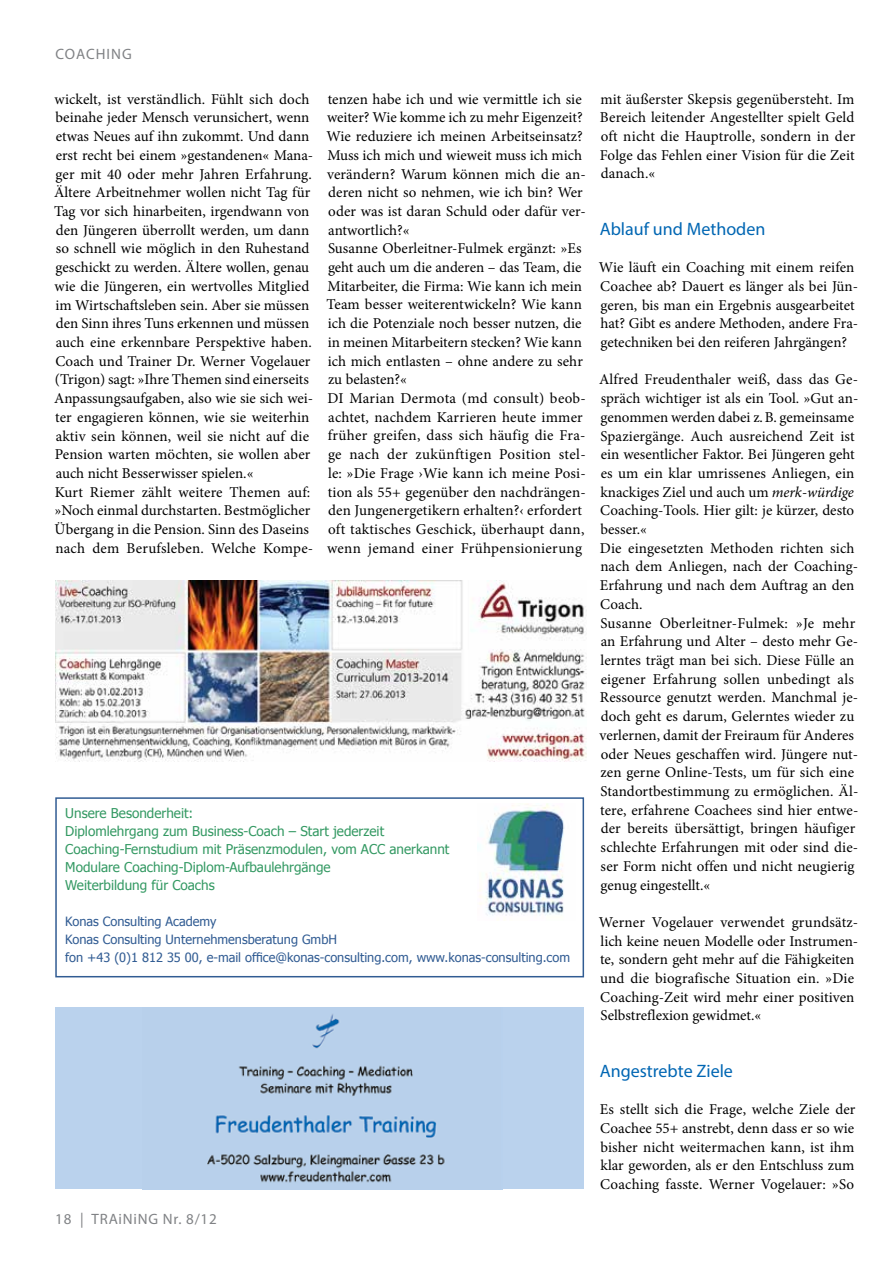
<style>
.page{position:relative;width:893px;height:1263px;background:#fff}
.page>*{position:absolute;margin:0;border:0;box-sizing:border-box;transform-origin:0 0}
.t1{font:18px "Myriad Pro";color:#0066b3}
.t2{font:15px/18.8px "Minion Pro";letter-spacing:.005em;color:#000}
.t3{font:15px "Myriad Pro";letter-spacing:.055em;color:#808285}
.t4{font:13.5px/18px "Tahoma";color:#349963}
.t5{font:12.75px/18px "Tahoma";color:#315c93}
.s1{font-style:italic}
</style>
<div class="page">
<div style="left:55px;top:1008px;width:529px;height:181px;background:#bad2ed"></div>
<img style="left:207px;top:1014px;width:238px;height:169px">
<div style="left:55px;top:797px;width:529px;height:180px;border:2px solid #315c93"></div>
<img style="left:477px;top:803px;width:88px;height:113px">
<img style="left:55px;top:580px;width:532px;height:182px">
<p class="t3" style="left:55px;top:45px;width:67px">coaching</p>
<p class="t2" style="left:54px;top:90px;width:261px">wickelt, ist verständlich. Fühlt sich doch beinahe jeder Mensch verunsichert, wenn etwas Neues auf ihn zukommt. Und dann erst recht bei einem »gestandenen« Mana&shy;ger mit 40 oder mehr Jahren Erfahrung.<br>Ältere Arbeitnehmer wollen nicht Tag für Tag vor sich hinarbeiten, irgendwann von den Jüngeren überrollt werden, um dann so schnell wie möglich in den Ruhestand geschickt zu werden. Ältere wollen, genau wie die Jüngeren, ein wertvolles Mitglied im Wirtschaftsleben sein. Aber sie müssen den Sinn ihres Tuns erkennen und müssen auch eine erkennbare Perspektive haben.<br>Coach und Trainer Dr. Werner Vogelauer (Trigon) sagt: »Ihre Themen sind einerseits Anpassungsaufgaben, also wie sie sich wei&shy;ter engagieren können, wie sie weiterhin aktiv sein können, weil sie nicht auf die Pension warten möchten, sie wollen aber auch nicht Besserwisser spielen.«<br>Kurt Riemer zählt weitere Themen auf: »Noch einmal durchstarten. Bestmöglicher Übergang in die Pension. Sinn des Daseins nach dem Berufsleben. Welche Kompe-</p>
<p class="t2" style="left:326px;top:90px;width:261px">tenzen habe ich und wie vermittle ich sie weiter? Wie komme ich zu mehr Eigenzeit?<br>Wie reduziere ich meinen Arbeitseinsatz?<br>Muss ich mich und wieweit muss ich mich verändern? Warum können mich die an&shy;deren nicht so nehmen, wie ich bin? Wer oder was ist daran Schuld oder dafür ver&shy;antwortlich?«<br>Susanne Oberleitner-Fulmek ergänzt: »Es geht auch um die anderen – das Team, die Mitarbeiter, die Firma: Wie kann ich mein Team besser weiterentwickeln? Wie kann ich die Potenziale noch besser nutzen, die in meinen Mitarbeitern stecken? Wie kann ich mich entlasten – ohne andere zu sehr zu belasten?«<br>DI Marian Dermota (md consult) beob&shy;achtet, nachdem Karrieren heute immer früher greifen, dass sich häufig die Fra&shy;ge nach der zukünftigen Position stel&shy;le: »Die Frage ›Wie kann ich meine Posi&shy;tion als 55+ gegenüber den nachdrängen&shy;den Jungenergetikern erhalten?‹ erfordert oft taktisches Geschick, überhaupt dann, wenn jemand einer Frühpensionierung</p>
<p class="t2" style="left:600px;top:89px;width:257px;text-align:justify">mit äußerster Skepsis gegenübersteht. Im Bereich leitender Angestellter spielt Geld oft nicht die Hauptrolle, sondern in der Folge das Fehlen einer Vision für die Zeit danach.«</p>
<p class="t1" style="left:600px;top:218px;width:167px">Ablauf und Methoden</p>
<p class="t2" style="left:599px;top:258px;width:261px">Wie läuft ein Coaching mit einem reifen Coachee ab? Dauert es länger als bei Jün&shy;geren, bis man ein Ergebnis ausgearbeitet hat? Gibt es andere Methoden, andere Fra&shy;getechniken bei den reiferen Jahrgängen?</p>
<p class="t2" style="left:599px;top:370px;width:261px">Alfred Freudenthaler weiß, dass das Ge&shy;spräch wichtiger ist als ein Tool. »Gut an&shy;genommen werden dabei z.B. gemeinsame Spaziergänge. Auch ausreichend Zeit ist ein wesentlicher Faktor. Bei Jüngeren geht es um ein klar umrissenes Anliegen, ein knackiges Ziel und auch um <span class="s1">merk-würdige </span>Coaching-Tools. Hier gilt: je kürzer, desto besser.«<br>Die eingesetzten Methoden richten sich nach dem Anliegen, nach der Coaching-Erfahrung und nach dem Auftrag an den Coach.<br>Susanne Oberleitner-Fulmek: »Je mehr an Erfahrung und Alter – desto mehr Ge&shy;lerntes trägt man bei sich. Diese Fülle an eigener Erfahrung sollen unbedingt als Ressource genutzt werden. Manchmal je&shy;doch geht es darum, Gelerntes wieder zu verlernen, damit der Freiraum für Anderes oder Neues geschaffen wird. Jüngere nut&shy;zen gerne Online-Tests, um für sich eine Standortbestimmung zu ermöglichen. Äl&shy;tere, erfahrene Coachees sind hier entwe&shy;der bereits übersättigt, bringen häufiger schlechte Erfahrungen mit oder sind die&shy;ser Form nicht offen und nicht neugierig genug eingestellt.«</p>
<p class="t2" style="left:599px;top:913px;width:261px">Werner Vogelauer verwendet grundsätz&shy;lich keine neuen Modelle oder Instrumen&shy;te, sondern geht mehr auf die Fähigkeiten und die biografische Situation ein. »Die Coaching-Zeit wird mehr einer positiven Selbstreflexion gewidmet.«</p>
<p class="t1" style="left:600px;top:1059px;width:135px">Angestrebte Ziele</p>
<p class="t2" style="left:600px;top:1100px;width:257px;text-align:justify">Es stellt sich die Frage, welche Ziele der Coachee 55+ anstrebt, denn dass er so wie bisher nicht weitermachen kann, ist ihm klar geworden, als er den Entschluss zum Coaching fasste. Werner Vogelauer: »So</p>
<p class="t4" style="left:65px;top:803px;width:386px">Unsere Besonderheit:<br>Diplomlehrgang zum Business-Coach – Start jederzeit Coaching-Fernstudium mit Präsenzmodulen, vom ACC anerkannt Modulare Coaching-Diplom-Aufbaulehrgänge<br>Weiterbildung für Coachs</p>
<p class="t5" style="left:65px;top:911px;width:506px">Konas Consulting Academy<br>Konas Consulting Unternehmensberatung GmbH<br>fon +43 (0)1 812 35 00, e-mail office@konas-consulting.com, www.konas-consulting.com</p>
<p class="t3" style="left:55px;top:1210px;width:163px">18 | TRAiNiNG Nr. 8/12</p>
</div>
